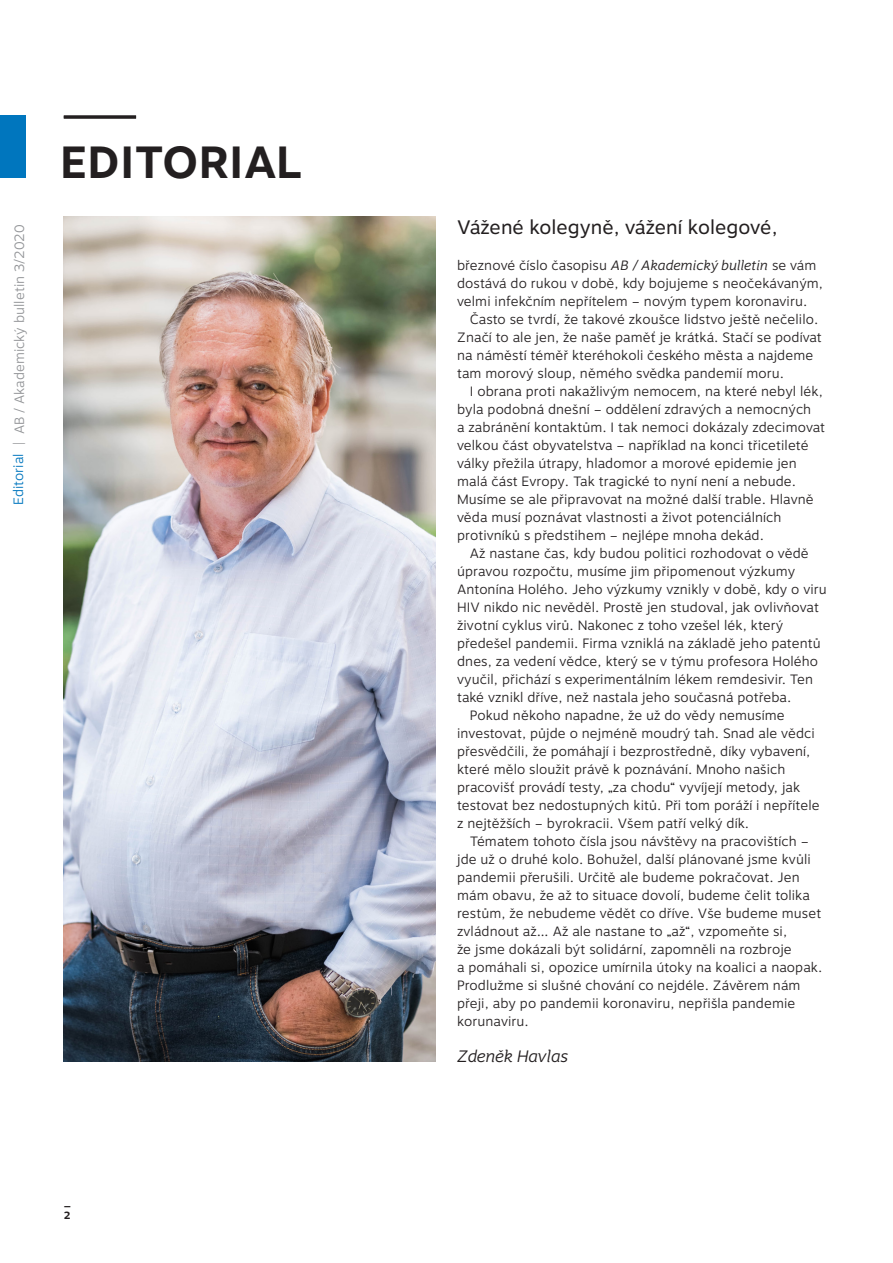
<style>
.page{position:relative;width:893px;height:1263px;background:#fff}
.page>*{position:absolute;margin:0;border:0;box-sizing:border-box;transform-origin:0 0}
.t1{font:700 45px "Motiva Sans";letter-spacing:.01em;color:#231f20}
.Chleba{font:19.5px "Motiva Sans";color:#231f20}
.Chleba-2{font:italic 300 16.5px "Motiva Sans";color:#231f20}
.Chleba-3{font:300 13.5px/18px "Motiva Sans";letter-spacing:.005em;color:#231f20}
.t2{font:300 13.5px "Motiva Sans";color:#939598}
.t3{font:300 13.5px "Motiva Sans";color:#0076be}
.t4{font:700 10.5px/12.6px "Motiva Sans";color:#231f20}
.s1{font-style:italic}
</style>
<div class="page">
<div style="left:0;top:116px;width:26px;height:62px;background:#0076be"></div>
<img style="left:64px;top:216px;width:372px;height:846px">
<hr style="left:64px;top:116px;width:72px;height:3px;background:#231f20">
<p class="t1" style="left:61px;top:129px;width:243px">EDITORIAL</p>
<p class="t2" style="left:9px;top:445px;width:222px;rotate:-90deg">| AB / Akademický bulletin 3/2020</p>
<p class="Chleba" style="left:457px;top:213px;width:322px">Vážené kolegyně, vážení kolegové,</p>
<p class="Chleba-3" style="left:457px;top:256px;width:368px">březnové číslo časopisu <span class="s1">AB / Akademický bulletin</span> se vám dostává do rukou v době, kdy bojujeme s neočekávaným, velmi infekčním nepřítelem – novým typem koronaviru.</p>
<p class="Chleba-3" style="left:457px;top:310px;width:366px;text-indent:13px">Často se tvrdí, že takové zkoušce lidstvo ještě nečelilo.<br>Značí to ale jen, že naše paměť je krátká. Stačí se podívat na náměstí téměř kteréhokoli českého města a najdeme tam morový sloup, němého svědka pandemií moru.</p>
<p class="Chleba-3" style="left:457px;top:382px;width:369px;text-indent:13px">I obrana proti nakažlivým nemocem, na které nebyl lék, byla podobná dnešní – oddělení zdravých a nemocných<br>a zabránění kontaktům. I tak nemoci dokázaly zdecimovat velkou část obyvatelstva – například na konci třicetileté války přežila útrapy, hladomor a morové epidemie jen malá část Evropy. Tak tragické to nyní není a nebude.<br>Musíme se ale připravovat na možné další trable. Hlavně věda musí poznávat vlastnosti a život potenciálních protivníků s předstihem – nejlépe mnoha dekád.</p>
<p class="Chleba-3" style="left:457px;top:544px;width:371px;text-indent:13px">Až nastane čas, kdy budou politici rozhodovat o vědě úpravou rozpočtu, musíme jim připomenout výzkumy Antonína Holého. Jeho výzkumy vznikly v době, kdy o viru HIV nikdo nic nevěděl. Prostě jen studoval, jak ovlivňovat životní cyklus virů. Nakonec z toho vzešel lék, který předešel pandemii. Firma vzniklá na základě jeho patentů dnes, za vedení vědce, který se v týmu profesora Holého vyučil, přichází s experimentálním lékem remdesivir. Ten také vznikl dříve, než nastala jeho současná potřeba.</p>
<p class="Chleba-3" style="left:457px;top:706px;width:364px;text-indent:13px">Pokud někoho napadne, že už do vědy nemusíme investovat, půjde o nejméně moudrý tah. Snad ale vědci přesvědčili, že pomáhají i bezprostředně, díky vybavení, které mělo sloužit právě k poznávání. Mnoho našich pracovišť provádí testy, „za chodu“ vyvíjejí metody, jak testovat bez nedostupných kitů. Při tom poráží i nepřítele z nejtěžších – byrokracii. Všem patří velký dík.</p>
<p class="Chleba-3" style="left:457px;top:832px;width:367px;text-indent:13px">Tématem tohoto čísla jsou návštěvy na pracovištích – jde už o druhé kolo. Bohužel, další plánované jsme kvůli pandemii přerušili. Určitě ale budeme pokračovat. Jen mám obavu, že až to situace dovolí, budeme čelit tolika restům, že nebudeme vědět co dříve. Vše budeme muset zvládnout až… Až ale nastane to „až“, vzpomeňte si,<br>že jsme dokázali být solidární, zapomněli na rozbroje<br>a pomáhali si, opozice umírnila útoky na koalici a naopak.<br>Prodlužme si slušné chování co nejdéle. Závěrem nám přeji, aby po pandemii koronaviru, nepřišla pandemie korunaviru.</p>
<p class="Chleba-2" style="left:457px;top:1044px;width:113px">Zdeněk Havlas</p>
<p class="t3" style="left:8px;top:505px;width:53px;rotate:-90deg">Editorial</p>
<p class="t4" style="left:64px;top:1196px;width:9px">_<br>2</p>
</div>
